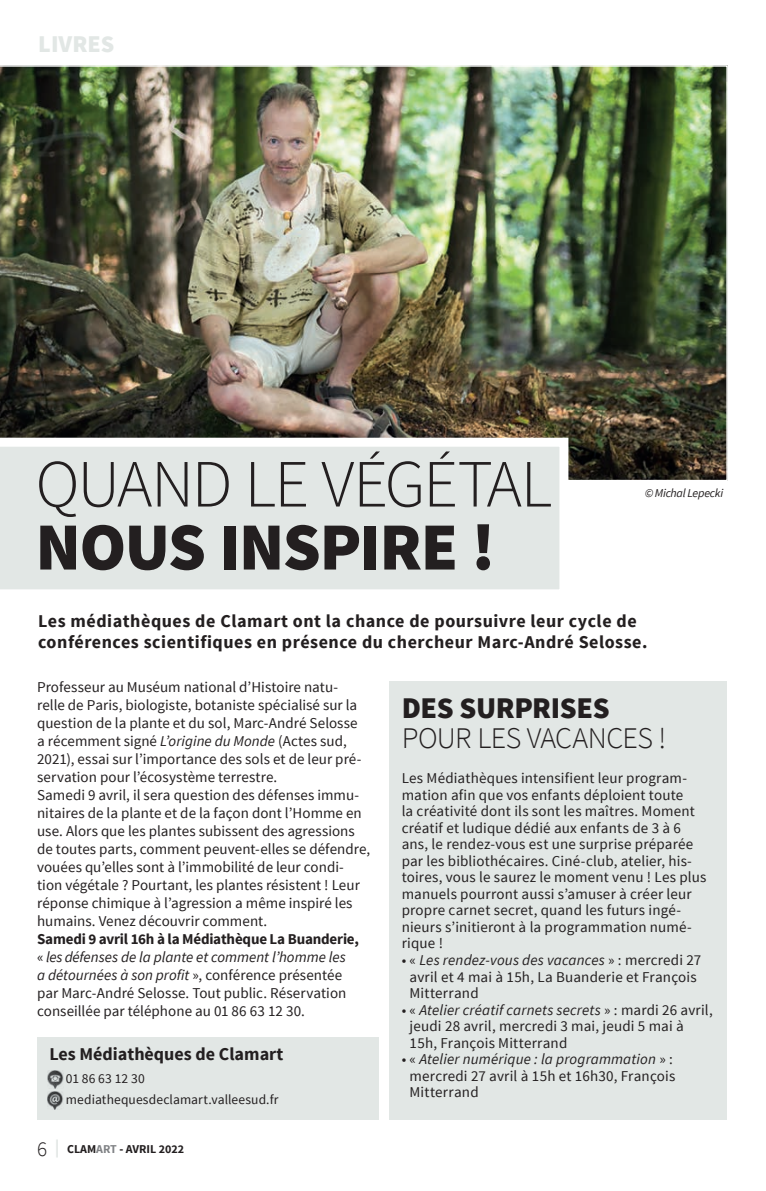
<style>
.page{position:relative;width:766px;height:1191px;background:#fff}
.page>*{position:absolute;margin:0;border:0;box-sizing:border-box;transform-origin:0 0}
.t1{font:300 67.5px "Source Sans Pro";letter-spacing:-.035em;color:#231f20}
.t2{font:900 67.5px "Source Sans Pro";letter-spacing:-.02em;color:#231f20}
.t3{font:300 30px "Source Sans Pro";letter-spacing:-.02em;color:#231f20}
.t4{font:900 30px "Source Sans Pro";letter-spacing:-.01em;color:#231f20}
.t5{font:900 24px "Source Sans Pro";color:#e2e7e5}
.t6{font:700 18px/21px "Source Sans Pro";letter-spacing:.03em;color:#231f20}
.t7{font:700 18px "Source Sans Pro";color:#231f20}
.t8{font:15px/18px "Source Sans Pro";letter-spacing:.005em;color:#231f20}
.t9{font:13.5px/21px "Source Sans Pro";letter-spacing:.01em;color:#231f20}
.t10{font:700 12px "Source Sans Pro";color:#231f20}
.t11{font:italic 12px "Source Sans Pro";letter-spacing:-.02em;color:#231f20}
.s1{font-style:italic}
.s2{font-weight:700}
.s3{font-weight:300;font-size:21px}
.s4{font-size:18px;color:#e2e7e5}
.s5{color:#808285}
</style>
<div class="page">
<img style="left:0;top:65px;width:727px;height:415px">
<svg style="left:0;top:438px;width:568px;height:152px;background:#e4e8e6"></svg>
<div style="left:38px;top:1036px;width:341px;height:83px;background:#e2e7e5"></div>
<img style="left:47px;top:1070px;width:16px;height:18px">
<img style="left:47px;top:1091px;width:16px;height:18px">
<div style="left:389px;top:680px;width:337px;height:439px;background:#e2e7e5"></div>
<h3 class="t5" style="left:38px;top:28px;width:78px">LIVRES</h3>
<h1 class="t1" style="left:35px;top:443px;width:518px">QUAND LE VÉGÉTAL</h1>
<h1 class="t2" style="left:35px;top:503px;width:461px">NOUS INSPIRE !</h1>
<p class="t11" style="left:645px;top:485px;width:79px">© Michal Lepecki</p>
<p class="t6" style="left:38px;top:611px;width:610px">Les médiathèques de Clamart ont la chance de poursuivre leur cycle de conférences scientifiques en présence du chercheur Marc-André Selosse.</p>
<p class="t8" style="left:37px;top:678px;width:334px">Professeur au Muséum national d’Histoire natu-<br>relle de Paris, biologiste, botaniste spécialisé sur la question de la plante et du sol, Marc-André Selosse<br>a récemment signé <span class="s1">L’origine du Monde</span> (Actes sud, 2021), essai sur l’importance des sols et de leur pré&shy;servation pour l’écosystème terrestre.<br>Samedi 9 avril, il sera question des défenses immu&shy;nitaires de la plante et de la façon dont l’Homme en use. Alors que les plantes subissent des agressions de toutes parts, comment peuvent-elles se défendre, vouées qu’elles sont à l’immobilité de leur condi&shy;tion végétale ? Pourtant, les plantes résistent ! Leur réponse chimique à l’agression a même inspiré les humains. Venez découvrir comment.</p>
<p class="t8" style="left:37px;top:930px;width:323px"><span class="s2">Samedi 9 avril 16h à la Médiathèque La Buanderie, </span>« <span class="s1">les défenses de la plante et comment l’homme les<br>a détournées à son profit</span> », conférence présentée par Marc-André Selosse. Tout public. Réservation conseillée par téléphone au 01 86 63 12 30.</p>
<p class="t7" style="left:49px;top:1042px;width:235px">Les Médiathèques de Clamart</p>
<p class="t9" style="left:66px;top:1068px;width:214px">01 86 63 12 30 mediathequesdeclamart.valleesud.fr</p>
<p class="t10" style="left:37px;top:1141px;width:149px"><span class="s3">6</span> <span class="s4">|</span> CLAM<span class="s5">ART</span> - AVRIL 2022</p>
<h2 class="t4" style="left:401px;top:688px;width:209px">DES SURPRISES</h2>
<h2 class="t3" style="left:401px;top:720px;width:266px">POUR LES VACANCES !</h2>
<p class="t8" style="left:401px;top:770px;width:306px;line-height:16.5px">Les Médiathèques intensifient leur program&shy;mation afin que vos enfants déploient toute<br>la créativité dont ils sont les maîtres. Moment créatif et ludique dédié aux enfants de 3 à 6 ans, le rendez-vous est une surprise préparée par les bibliothécaires. Ciné-club, atelier, his&shy;toires, vous le saurez le moment venu ! Les plus manuels pourront aussi s’amuser à créer leur propre carnet secret, quand les futurs ingé&shy;nieurs s’initieront à la programmation numé&shy;rique !</p>
<p class="t8" style="left:409px;top:952px;width:293px;line-height:16.5px;text-indent:-8px">• « <span class="s1">Les rendez-vous des vacances</span> » : mercredi 27 avril et 4 mai à 15h, La Buanderie et François<br>Mitterrand</p>
<p class="t8" style="left:409px;top:1001px;width:304px;line-height:16.5px;text-indent:-8px">• « <span class="s1">Atelier créatif carnets secrets</span> » : mardi 26 avril, jeudi 28 avril, mercredi 3 mai, jeudi 5 mai à<br>15h, François Mitterrand</p>
<p class="t8" style="left:409px;top:1051px;width:267px;line-height:16.5px;text-indent:-8px">• « <span class="s1">Atelier numérique : la programmation</span> » : mercredi 27 avril à 15h et 16h30, François<br>Mitterrand</p>
</div>
